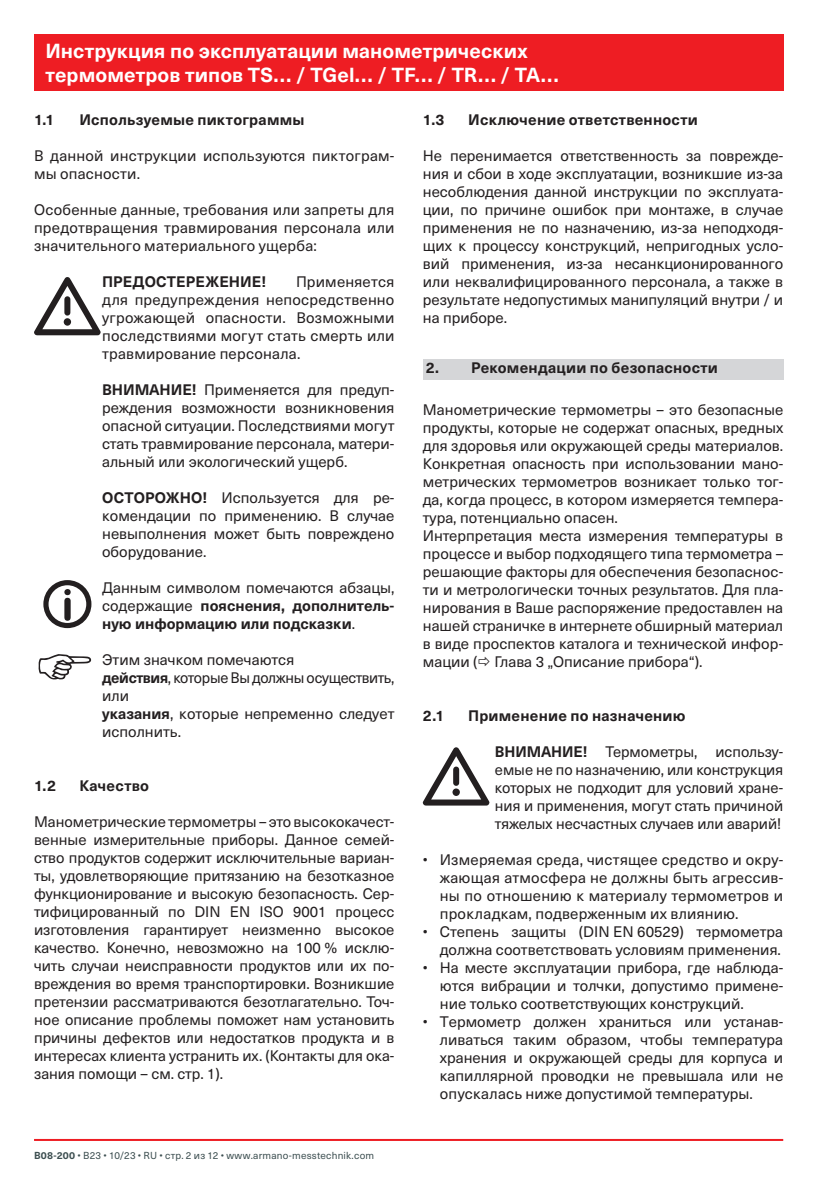
<style>
.page{position:relative;width:840px;height:1191px;background:#fff}
.page>*{position:absolute;margin:0;border:0;box-sizing:border-box;transform-origin:0 0}
.t1{font:700 20px/24px "Neue Haas Unica W1 G";letter-spacing:.005em;color:#fff}
.t2{font:15px/18px "Neue Haas Unica W1 G";color:#231f20;text-align:justify}
.t3{font:700 15px/18px "Neue Haas Unica W1 G";letter-spacing:.015em;color:#231f20;text-align:justify}
.t4{font:10px "Neue Haas Unica W1 G";letter-spacing:.02em;color:#3d4f51}
.s1{font-weight:700}
.s2{font-weight:400}
</style>
<div class="page">
<hr style="left:34px;top:1139px;width:748px;height:2px;background:#ee1d23">
<div style="left:34px;top:34px;width:748px;height:57px;background:#ee1d23"></div>
<svg style="left:34px;top:277px;width:67px;height:58px"></svg>
<div style="left:64px;top:318px;width:7px;height:8px;background:#231f20;border-radius:50%"></div>
<div style="left:43px;top:580px;width:48px;height:48px;border:5px solid #231f20;border-radius:50%"></div>
<svg style="left:64px;top:589px;width:7px;height:32px"></svg>
<svg style="left:39px;top:654px;width:52px;height:25px"></svg>
<div style="left:422px;top:359px;width:360px;height:20px;background:#d5d6d8"></div>
<svg style="left:422px;top:747px;width:67px;height:58px"></svg>
<div style="left:452px;top:788px;width:7px;height:8px;background:#231f20;border-radius:50%"></div>
<h1 class="t1" style="left:45px;top:38px;width:514px">Инструкция по эксплуатации манометрических термометров типов TS… / TGel… / TF… / TR… / TA…</h1>
<p class="t3" style="left:34px;top:110px;width:22px">1.1</p>
<p class="t3" style="left:79px;top:110px;width:226px">Используемые пиктограммы</p>
<p class="t2" style="left:34px;top:146px;width:362px">В данной инструкции используются пиктограм&shy;мы опасности.</p>
<p class="t2" style="left:34px;top:200px;width:361px">Особенные данные, требования или запреты для предотвращения травмирования персонала или значительного материального ущерба:</p>
<p class="t3" style="left:102px;top:272px;width:165px">ПРЕДОСТЕРЕЖЕНИЕ!</p>
<p class="t3" style="left:422px;top:110px;width:23px">1.3</p>
<p class="t3" style="left:468px;top:110px;width:231px">Исключение ответственности</p>
<p class="t2" style="left:422px;top:146px;width:362px">Не перенимается ответственность за поврежде&shy;ния и сбои в ходе эксплуатации, возникшие из-за несоблюдения данной инструкции по эксплуата&shy;ции, по причине ошибок при монтаже, в случае применения не по назначению, из-за неподходя&shy;щих к процессу конструкций, непригодных усло&shy;вий применения, из-за несанкционированного или неквалифицированного персонала, а также в результате недопустимых манипуляций внутри / и на приборе.</p>
<p class="t3" style="left:425px;top:358px;width:294px">2. Рекомендации по безопасности</p>
<p class="t2" style="left:422px;top:400px;width:362px;text-align:left">Манометрические термометры – это безопасные продукты, которые не содержат опасных, вредных для здоровья или окружающей среды материалов.<br>Конкретная опасность при использовании мано&shy;метрических термометров возникает только тог&shy;да, когда процесс, в котором измеряется темпера&shy;тура, потенциально опасен.<br>Интерпретация места измерения температуры в процессе и выбор подходящего типа термометра – решающие факторы для обеспечения безопаснос&shy;ти и метрологически точных результатов. Для пла&shy;нирования в Ваше распоряжение предоставлен на нашей страничке в интернете обширный материал в виде проспектов каталога и технической инфор&shy;мации ( Глава 3 „Описание прибора“).</p>
<p class="t2" style="left:102px;top:272px;width:293px;text-indent:194px">Применяется для предупреждения непосредственно угрожающей опасности. Возможными последствиями могут стать смерть или травмирование персонала.</p>
<p class="t2" style="left:102px;top:380px;width:293px"><span class="s1">ВНИМАНИЕ!</span> Применяется для предуп&shy;реждения возможности возникновения опасной ситуации. Последствиями могут стать травмирование персонала, матери&shy;альный или экологический ущерб.</p>
<p class="t2" style="left:102px;top:488px;width:293px"><span class="s1">ОСТОРОЖНО!</span> Используется для ре&shy;комендации по применению. В случае невыполнения может быть повреждено оборудование.</p>
<p class="t3" style="left:102px;top:578px;width:293px"><span class="s2">Данным символом помечаются абзацы, содержащие</span> пояснения, дополнитель&shy;ную информацию или подсказки<span class="s2">.</span></p>
<p class="t2" style="left:102px;top:650px;width:293px;text-align:left">Этим значком помечаются<br><span class="s1">действия</span>, которые Вы должны осуществить, или<br><span class="s1">указания</span>, которые непременно следует исполнить.</p>
<p class="t3" style="left:422px;top:706px;width:23px">2.1</p>
<p class="t3" style="left:468px;top:706px;width:219px">Применение по назначению</p>
<p class="t2" style="left:494px;top:742px;width:290px"><span class="s1">ВНИМАНИЕ!</span> Термометры, использу&shy;емые не по назначению, или конструкция которых не подходит для условий хране&shy;ния и применения, могут стать причиной тяжелых несчастных случаев или аварий!</p>
<p class="t2" style="left:439px;top:850px;width:344px;text-indent:-17px">• Измеряемая среда, чистящее средство и окру&shy;жающая атмосфера не должны быть агрессив&shy;ны по отношению к материалу термометров и прокладкам, подверженным их влиянию.</p>
<p class="t2" style="left:422px;top:922px;width:362px;text-align:right">• Степень защиты (DIN EN 60529) термометра должна соответствовать условиям применения.</p>
<p class="t2" style="left:439px;top:958px;width:344px;text-indent:-17px">• На месте эксплуатации прибора, где наблюда&shy;ются вибрации и толчки, допустимо примене&shy;ние только соответствующих конструкций.</p>
<p class="t2" style="left:439px;top:1012px;width:345px;text-indent:-17px">• Термометр должен храниться или устанав&shy;ливаться таким образом, чтобы температура хранения и окружающей среды для корпуса и капиллярной проводки не превышала или не опускалась ниже допустимой температуры.</p>
<p class="t3" style="left:34px;top:776px;width:23px">1.2</p>
<p class="t3" style="left:79px;top:776px;width:71px">Качество</p>
<p class="t2" style="left:34px;top:812px;width:362px">Манометрические термометры – это высококачест&shy;венные измерительные приборы. Данное семей&shy;ство продуктов содержит исключительные вариан&shy;ты, удовлетворяющие притязанию на безотказное функционирование и высокую безопасность. Сер&shy;тифицированный по DIN EN ISO 9001 процесс изготовления гарантирует неизменно высокое качество. Конечно, невозможно на 100 % исклю&shy;чить случаи неисправности продуктов или их по&shy;вреждения во время транспортировки. Возникшие претензии рассматриваются безотлагательно. Точ&shy;ное описание проблемы поможет нам установить причины дефектов или недостатков продукта и в интересах клиента устранить их. (Контакты для ока&shy;зания помощи – см. стр. 1).</p>
<p class="t4" style="left:34px;top:1148px;width:341px"><span class="s1">B08-200</span> • B23 • 10/23 • RU • стр. 2 из 12 • www.armano-messtechnik.com</p>
</div>
